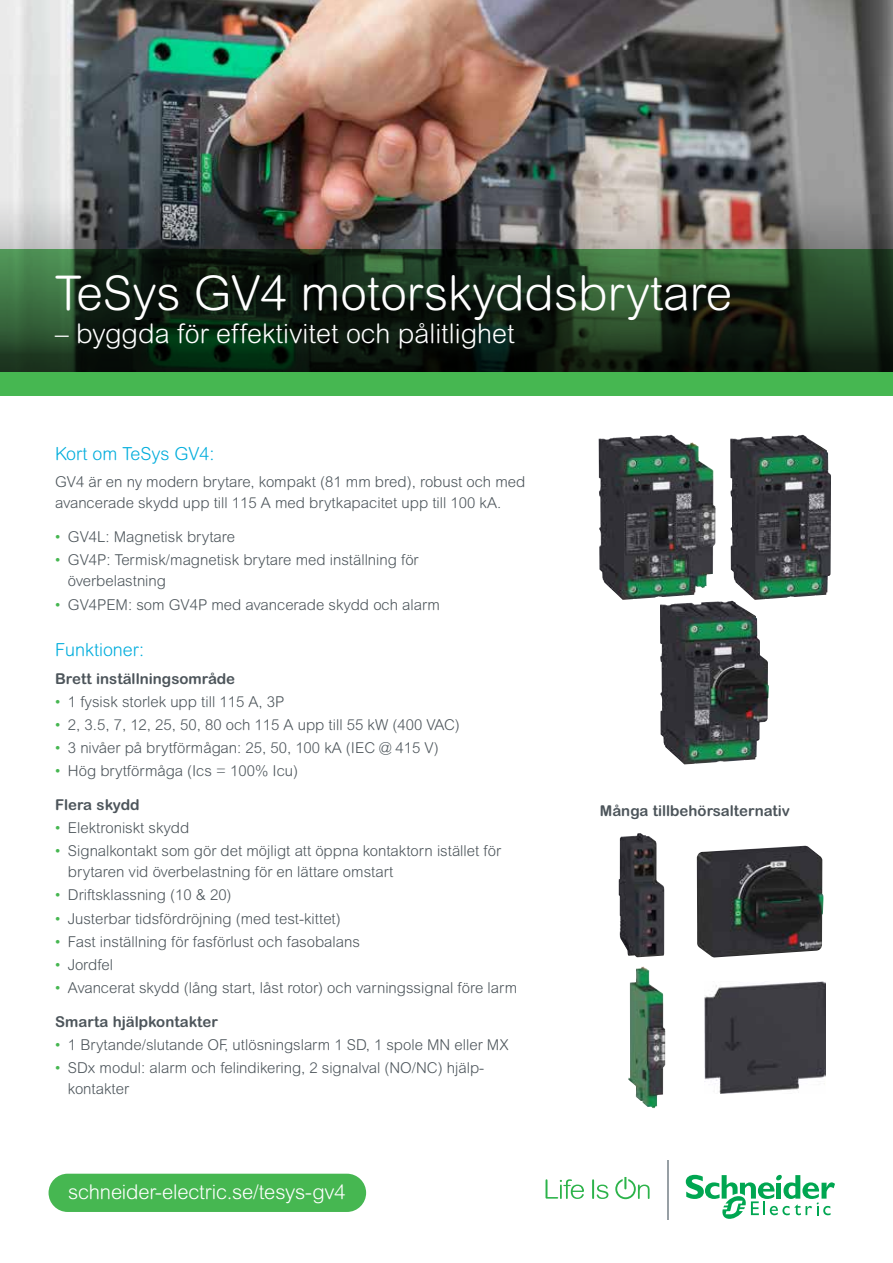
<style>
.page{position:relative;width:893px;height:1263px;background:#fff}
.page>*{position:absolute;margin:0;border:0;box-sizing:border-box;transform-origin:0 0}
.t1{font:300 48px "Arial Rounded MT Std";color:#fff}
.t2{font:300 27px "Arial Rounded MT Std";color:#fff}
.t3{font:300 20.25px "Arial Rounded MT Pro";letter-spacing:-.01em;color:#fff}
.t4{font:300 18px "Arial Rounded MT Std";color:#00addc}
.t5{font:300 15px/21px "Arial Rounded MT Std";color:#4d555b}
.t6{font:700 15px "Arial Rounded MT Std";color:#4d555b}
.s1{color:#46b751}
</style>
<div class="page">
<svg style="left:545px;top:1179px;width:39px;height:20px"></svg>
<svg style="left:592px;top:1179px;width:16px;height:20px"></svg>
<svg style="left:615px;top:1177px;width:35px;height:22px"></svg>
<svg style="left:686px;top:1174px;width:149px;height:45px"></svg>
<hr style="left:667px;top:1160px;width:1px;height:59px;background:#979fa4">
<div style="left:49px;top:1174px;width:317px;height:38px;background:#46b751;border-radius:19px"></div>
<img style="left:0;top:0;width:893px;height:249px">
<svg style="left:0;top:249px;width:893px;height:123px;background:#172d19"></svg>
<div style="left:0;top:372px;width:893px;height:23px;background:#46b751"></div>
<img style="left:628px;top:966px;width:37px;height:142px">
<img style="left:660px;top:601px;width:109px;height:163px">
<img style="left:730px;top:435px;width:101px;height:165px">
<img style="left:599px;top:435px;width:116px;height:165px">
<img style="left:619px;top:833px;width:45px;height:124px">
<img style="left:697px;top:846px;width:126px;height:111px">
<img style="left:704px;top:981px;width:122px;height:112px">
<h1 class="t1" style="left:55px;top:265px;width:678px">TeSys GV4 motorskyddsbrytare</h1>
<h2 class="t2" style="left:55px;top:318px;width:461px">– byggda för effektivitet och pålitlighet</h2>
<p class="t4" style="left:55px;top:443px;width:161px">Kort om TeSys GV4:</p>
<p class="t5" style="left:55px;top:472px;width:472px">GV4 är en ny modern brytare, kompakt (81 mm bred), robust och med avancerade skydd upp till 115 A med brytkapacitet upp till 100 kA.</p>
<p class="t5" style="left:55px;top:526px;width:181px"><span class="s1">•</span> GV4L: Magnetisk brytare</p>
<p class="t5" style="left:68px;top:549px;width:352px;text-indent:-13px"><span class="s1">•</span> GV4P: Termisk/magnetisk brytare med inställning för överbelastning</p>
<p class="t5" style="left:55px;top:594px;width:386px"><span class="s1">•</span> GV4PEM: som GV4P med avancerade skydd och alarm</p>
<p class="t4" style="left:55px;top:640px;width:90px">Funktioner:</p>
<p class="t6" style="left:55px;top:670px;width:181px">Brett inställningsområde</p>
<p class="t5" style="left:55px;top:691px;width:231px"><span class="s1">•</span> 1 fysisk storlek upp till 115 A, 3P</p>
<p class="t5" style="left:55px;top:714px;width:406px"><span class="s1">•</span> 2, 3.5, 7, 12, 25, 50, 80 och 115 A upp till 55 kW (400 VAC)</p>
<p class="t5" style="left:55px;top:737px;width:385px"><span class="s1">•</span> 3 nivåer på brytförmågan: 25, 50, 100 kA (IEC @ 415 V)</p>
<p class="t5" style="left:55px;top:760px;width:245px"><span class="s1">•</span> Hög brytförmåga (Ics = 100% Icu)</p>
<p class="t6" style="left:55px;top:796px;width:86px">Flera skydd</p>
<p class="t5" style="left:55px;top:817px;width:136px"><span class="s1">•</span> Elektroniskt skydd</p>
<p class="t5" style="left:68px;top:840px;width:435px;text-indent:-13px"><span class="s1">•</span> Signalkontakt som gör det möjligt att öppna kontaktorn istället för brytaren vid överbelastning för en lättare omstart</p>
<p class="t5" style="left:55px;top:884px;width:178px"><span class="s1">•</span> Driftsklassning (10 &amp; 20)</p>
<p class="t5" style="left:55px;top:908px;width:287px"><span class="s1">•</span> Justerbar tidsfördröjning (med test-kittet)</p>
<p class="t5" style="left:55px;top:931px;width:306px"><span class="s1">•</span> Fast inställning för fasförlust och fasobalans</p>
<p class="t5" style="left:55px;top:954px;width:59px"><span class="s1">•</span> Jordfel</p>
<p class="t5" style="left:55px;top:977px;width:463px"><span class="s1">•</span> Avancerat skydd (lång start, låst rotor) och varningssignal före larm</p>
<p class="t6" style="left:55px;top:1012px;width:164px">Smarta hjälpkontakter</p>
<p class="t5" style="left:55px;top:1034px;width:455px"><span class="s1">•</span> 1 Brytande/slutande OF, utlösningslarm 1 SD, 1 spole MN eller MX</p>
<p class="t5" style="left:68px;top:1057px;width:417px;text-indent:-13px"><span class="s1">•</span> SDx modul: alarm och felindikering, 2 signalval (NO/NC) hjälp&shy;kontakter</p>
<h3 class="t3" style="left:68px;top:1180px;width:279px">schneider-electric.se/tesys-gv4</h3>
<p class="t6" style="left:600px;top:801px;width:191px">Många tillbehörsalternativ</p>
</div>
